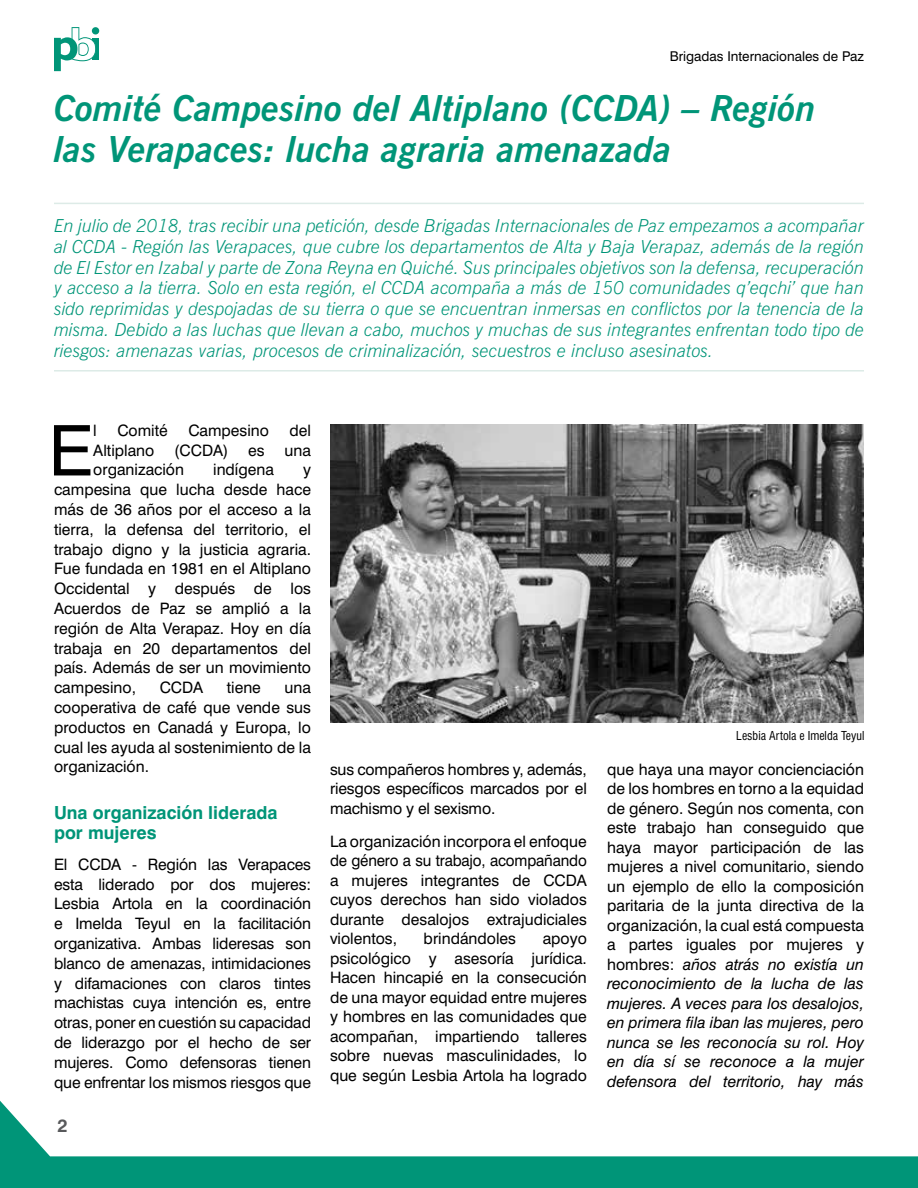
<style>
.page{position:relative;width:918px;height:1188px;background:#fff}
.page>*{position:absolute;margin:0;border:0;box-sizing:border-box;transform-origin:0 0}
.t1{font:70.05px "Swiss 721 BT";color:#000}
.t2{font:italic 700 36px/41.4px "News Gothic BT";color:#009578}
.t3{font:italic 300 18px/20.7px "News Gothic BT";color:#009578;text-align:justify}
.t4{font:700 18px/19.8px "Swiss 721 BT";color:#009578}
.t5{font:700 18px "Swiss 721 BT";color:#58595b}
.t6{font:15.75px/19.5px "Swiss 721 BT";color:#000;text-align:justify}
.t7{font:13.5px "Swiss 721 BT";color:#000}
.t8{font:condensed 12px "Swiss 721 BT";color:#000}
.s1{font-style:italic}
</style>
<div class="page">
<svg style="left:0;top:1101px;width:918px;height:87px"></svg>
<div style="left:92px;top:38px;width:7px;height:22px;background:#009578"></div>
<div style="left:92px;top:27px;width:7px;height:7px;background:#009578;border-radius:50%"></div>
<svg style="left:54px;top:27px;width:42px;height:44px"></svg>
<hr style="left:54px;top:203px;width:810px;height:1px;background:#ddebe7">
<hr style="left:54px;top:370px;width:810px;height:2px;background:#ddebe7">
<img style="left:330px;top:424px;width:534px;height:299px">
<p class="t7" style="left:670px;top:48px;width:196px">Brigadas Internacionales de Paz</p>
<h2 class="t2" style="left:54px;top:87px;width:763px">Comité Campesino del Altiplano (CCDA) – Región las Verapaces: lucha agraria amenazada</h2>
<p class="t3" style="left:54px;top:215px;width:812px">En julio de 2018, tras recibir una petición, desde Brigadas Internacionales de Paz empezamos a acompañar al CCDA - Región las Verapaces, que cubre los departamentos de Alta y Baja Verapaz, además de la región de El Estor en Izabal y parte de Zona Reyna en Quiché. Sus principales objetivos son la defensa, recuperación y acceso a la tierra. Solo en esta región, el CCDA acompaña a más de 150 comunidades q’eqchi’ que han sido reprimidas y despojadas de su tierra o que se encuentran inmersas en conflictos por la tenencia de la misma. Debido a las luchas que llevan a cabo, muchos y muchas de sus integrantes enfrentan todo tipo de riesgos: amenazas varias, procesos de criminalización, secuestros e incluso asesinatos.</p>
<h1 class="t1" style="left:49px;top:408px;width:46px">E</h1>
<p class="t6" style="left:93px;top:421px;width:5px">l</p>
<p class="t6" style="left:117px;top:421px;width:52px">Comité</p>
<p class="t6" style="left:188px;top:421px;width:82px">Campesino</p>
<p class="t6" style="left:290px;top:421px;width:23px">del</p>
<p class="t6" style="left:93px;top:440px;width:63px">Altiplano</p>
<p class="t6" style="left:174px;top:440px;width:56px">(CCDA)</p>
<p class="t6" style="left:248px;top:440px;width:18px">es</p>
<p class="t6" style="left:285px;top:440px;width:28px">una</p>
<p class="t6" style="left:93px;top:460px;width:92px">organización</p>
<p class="t6" style="left:213px;top:460px;width:62px">indígena</p>
<p class="t6" style="left:54px;top:460px;width:259px;text-indent:249px">y campesina que lucha desde hace más de 36 años por el acceso a la tierra, la defensa del territorio, el trabajo digno y la justicia agraria.<br>Fue fundada en 1981 en el Altiplano Occidental y después de los Acuerdos de Paz se amplió a la región de Alta Verapaz. Hoy en día trabaja en 20 departamentos del país. Además de ser un movimiento campesino,</p>
<p class="t6" style="left:160px;top:678px;width:45px">CCDA</p>
<p class="t6" style="left:227px;top:678px;width:36px">tiene</p>
<p class="t6" style="left:54px;top:678px;width:259px;text-indent:231px">una cooperativa de café que vende sus productos en Canadá y Europa, lo cual les ayuda al sostenimiento de la organización.</p>
<p class="t4" style="left:54px;top:803px;width:225px">Una organización liderada por mujeres</p>
<p class="t6" style="left:54px;top:854px;width:259px">El CCDA - Región las Verapaces esta liderado por dos mujeres:<br>Lesbia Artola en la coordinación e Imelda Teyul en la facilitación organizativa. Ambas lideresas son blanco de amenazas, intimidaciones y difamaciones con claros tintes machistas cuya intención es, entre otras, poner en cuestión su capacidad de liderazgo por el hecho de ser mujeres. Como defensoras tienen que enfrentar los mismos riesgos que</p>
<p class="t5" style="left:58px;top:1115px;width:12px">2</p>
<p class="t6" style="left:330px;top:759px;width:258px">sus compañeros hombres y, además, riesgos específicos marcados por el machismo y el sexismo.</p>
<p class="t6" style="left:330px;top:831px;width:258px">La organización incorpora el enfoque de género a su trabajo, acompañando a mujeres integrantes de CCDA cuyos derechos han sido violados durante desalojos extrajudiciales violentos,</p>
<p class="t6" style="left:424px;top:929px;width:94px">brindándoles</p>
<p class="t6" style="left:330px;top:929px;width:258px;text-indent:213px">apoyo psicológico y asesoría jurídica.<br>Hacen hincapié en la consecución de una mayor equidad entre mujeres y hombres en las comunidades que acompañan, impartiendo talleres sobre nuevas masculinidades, lo que según Lesbia Artola ha logrado</p>
<p class="t8" style="left:736px;top:728px;width:130px">Lesbia Artola e Imelda Teyul</p>
<p class="t6" style="left:607px;top:759px;width:258px">que haya una mayor concienciación de los hombres en torno a la equidad de género. Según nos comenta, con este trabajo han conseguido que haya mayor participación de las mujeres a nivel comunitario, siendo un ejemplo de ello la composición paritaria de la junta directiva de la organización, la cual está compuesta a partes iguales por mujeres y hombres: <span class="s1">años atrás no existía un reconocimiento de la lucha de las mujeres. A veces para los desalojos, en primera fila iban las mujeres, pero nunca se les reconocía su rol. Hoy en día sí se reconoce a la mujer defensora del territorio, hay más</span></p>
</div>
